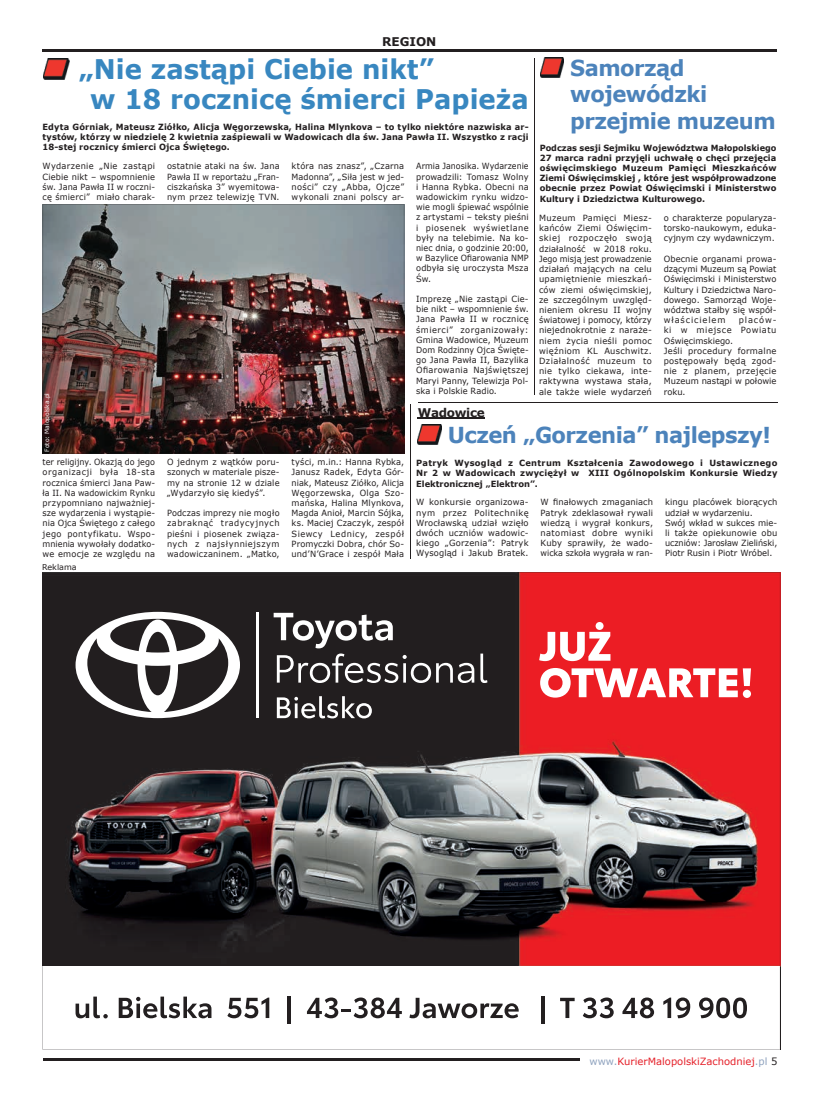
<style>
.page{position:relative;width:820px;height:1106px;background:#fff}
.page>*{position:absolute;margin:0;border:0;box-sizing:border-box;transform-origin:0 0}
.t1{font:700 27px/30px "Verdana";color:#3887c0;scale:.96 1}
.t2{font:700 22px/26.4px "Verdana";letter-spacing:-.025em;color:#4c83bb;scale:.96 1}
.t3{font:700 12px "Verdana";letter-spacing:-.025em;color:#231f20}
.t4{font:10px "Verdana";color:#e51f28}
.t5{font:8.5px/10.2px "Verdana";letter-spacing:.015em;color:#231f20;text-align:justify}
.t6{font:700 8.5px/10.2px "Verdana";letter-spacing:.01em;color:#231f20;text-align:justify}
.t7{font:8.5px/10.2px "Verdana";letter-spacing:.015em;color:#231f20;text-align:justify;scale:.93 1}
.t8{font:700 8.5px/10.2px "Verdana";letter-spacing:.01em;color:#231f20;text-align:justify;scale:.96 1}
.t9{font:8.5px/10.2px "Verdana";letter-spacing:.015em;color:#231f20;text-align:justify;scale:.94 1}
.t10{font:8.5px/10.2px "Verdana";letter-spacing:.015em;color:#231f20;text-align:justify;scale:.96 1}
.t11{font:8px "Verdana";color:#231f20}
.t12{font:6px "Verdana";color:#fff}
.s1{color:#8ea2be}
.s2{color:#231f20}
</style>
<div class="page">
<hr style="left:43px;top:1057px;width:536px;height:2px;background:#231f20">
<hr style="left:43px;top:1060px;width:536px;height:1px;background:#231f20">
<hr style="left:43px;top:49px;width:734px;height:1px;background:#231f20">
<hr style="left:43px;top:51px;width:734px;height:1px;background:#231f20">
<img style="left:43px;top:58px;width:27px;height:21px">
<img style="left:43px;top:204px;width:361px;height:250px">
<hr style="left:534px;top:59px;width:1px;height:336px;background:#231f20">
<img style="left:540px;top:57px;width:23px;height:20px">
<svg style="left:42px;top:572px;width:737px;height:477px"></svg>
<hr style="left:417px;top:417px;width:67px;height:1px;background:#231f20">
<img style="left:417px;top:425px;width:24px;height:19px">
<hr style="left:418px;top:402px;width:359px;height:1px;background:#231f20">
<hr style="left:410px;top:404px;width:1px;height:154px;background:#231f20">
<h3 class="t3" style="left:382px;top:33px;width:56px">REGION</h3>
<h1 class="t1" style="left:90px;top:53px;width:458px;text-indent:-12px">„Nie zastąpi Ciebie nikt”<br>w 18 rocznicę śmierci Papieża</h1>
<h2 class="t2" style="left:570px;top:54px;width:215px">Samorząd wojewódzki przejmie muzeum</h2>
<p class="t8" style="left:539px;top:142px;width:248px">Podczas sesji Sejmiku Województwa Małopolskiego 27 marca radni przyjęli uchwałę o chęci przejęcia oświęcimskiego Muzeum Pamięci Mieszkańców Ziemi Oświęcimskiej , które jest współprowadzone obecnie przez Powiat Oświęcimski i Ministerstwo Kultury i Dziedzictwa Kulturowego.</p>
<p class="t5" style="left:539px;top:213px;width:114px">Muzeum Pamięci Miesz&shy;kańców Ziemi Oświęcim&shy;skiej rozpoczęło swoją działalność w 2018 roku.<br>Jego misją jest prowadzenie działań mających na celu upamiętnienie mieszkań&shy;ców ziemi oświęcimskiej, ze szczególnym uwzględ&shy;nieniem okresu II wojny światowej i pomocy, którzy niejednokrotnie z naraże&shy;niem życia nieśli pomoc więźniom KL Auschwitz.<br>Działalność muzeum to nie tylko ciekawa, inte&shy;raktywna wystawa stała, ale także wiele wydarzeń</p>
<p class="t5" style="left:663px;top:213px;width:114px">o charakterze popularyza&shy;torsko-naukowym, eduka&shy;cyjnym czy wydawniczym.</p>
<p class="t6" style="left:43px;top:121px;width:487px">Edyta Górniak, Mateusz Ziółko, Alicja Węgorzewska, Halina Mlynkova – to tylko niektóre nazwiska ar&shy;tystów, którzy w niedzielę 2 kwietnia zaśpiewali w Wadowicach dla św. Jana Pawła II. Wszystko z racji 18-stej rocznicy śmierci Ojca Świętego.</p>
<p class="t5" style="left:43px;top:161px;width:114px">Wydarzenie „Nie zastąpi Ciebie nikt – wspomnienie św. Jana Pawła II w roczni&shy;cę śmierci” miało charak-</p>
<p class="t5" style="left:167px;top:161px;width:114px">ostatnie ataki na św. Jana Pawła II w reportażu „Fran&shy;ciszkańska 3” wyemitowa&shy;nym przez telewizję TVN.</p>
<p class="t5" style="left:291px;top:161px;width:114px">która nas znasz”, „Czarna Madonna”, „Siła jest w jed&shy;ności” czy „Abba, Ojcze” wykonali znani polscy ar-</p>
<p class="t7" style="left:416px;top:161px;width:122px">Armia Janosika. Wydarzenie prowadzili: Tomasz Wolny i Hanna Rybka. Obecni na wadowickim rynku widzo&shy;wie mogli śpiewać wspólnie z artystami – teksty pieśni i piosenek wyświetlane były na telebimie. Na ko&shy;niec dnia, o godzinie 20:00, w Bazylice Ofiarowania NMP odbyła się uroczysta Msza Św.</p>
<p class="t5" style="left:416px;top:294px;width:114px">Imprezę „Nie zastąpi Cie&shy;bie nikt – wspomnienie św.<br>Jana Pawła II w rocznicę śmierci” zorganizowały:<br>Gmina Wadowice, Muzeum Dom Rodzinny Ojca Święte&shy;go Jana Pawła II, Bazylika Ofiarowania Najświętszej Maryi Panny, Telewizja Pol&shy;ska i Polskie Radio.</p>
<p class="t5" style="left:663px;top:254px;width:114px">Obecnie organami prowa&shy;dzącymi Muzeum są Powiat Oświęcimski i Ministerstwo Kultury i Dziedzictwa Naro&shy;dowego. Samorząd Woje&shy;wództwa stałby się współ&shy;właścicielem</p>
<p class="t5" style="left:663px;top:315px;width:114px;text-align:left;text-indent:75px">placów&shy;ki w miejsce Powiatu<br>Oświęcimskiego.<br>Jeśli procedury formalne postępowały będą zgod&shy;nie z planem, przejęcie<br>Muzeum nastąpi w połowie roku.</p>
<p class="t12" style="left:43px;top:451px;width:60px;rotate:-90deg">Foto: Malopolska.pl</p>
<h3 class="t3" style="left:417px;top:404px;width:68px">Wadowice</h3>
<h2 class="t2" style="left:447px;top:421px;width:338px">Uczeń „Gorzenia” najlepszy!</h2>
<p class="t6" style="left:416px;top:458px;width:362px">Patryk Wysogląd z Centrum Kształcenia Zawodowego i Ustawicznego Nr 2 w Wadowicach zwyciężył w XIII Ogólnopolskim Konkursie Wiedzy Elektronicznej „Elektron”.</p>
<p class="t5" style="left:416px;top:497px;width:114px">W konkursie organizowa&shy;nym przez Politechnikę Wrocławską udział wzięło dwóch uczniów wadowic&shy;kiego „Gorzenia”: Patryk Wysogląd i Jakub Bratek.</p>
<p class="t5" style="left:540px;top:497px;width:114px">W finałowych zmaganiach Patryk zdeklasował rywali wiedzą i wygrał konkurs, natomiast dobre wyniki Kuby sprawiły, że wado&shy;wicka szkoła wygrała w ran-</p>
<p class="t5" style="left:664px;top:497px;width:114px;text-align:left">kingu placówek biorących udział w wydarzeniu.<br>Swój wkład w sukces mie&shy;li także opiekunowie obu uczniów: Jarosław Zieliński,<br>Piotr Rusin i Piotr Wróbel.</p>
<p class="t5" style="left:167px;top:457px;width:114px">O jednym z wątków poru&shy;szonych w materiale pisze&shy;my na stronie 12 w dziale „Wydarzyło się kiedyś”.</p>
<p class="t10" style="left:167px;top:508px;width:119px">Podczas imprezy nie mogło zabraknąć tradycyjnych pieśni i piosenek związa&shy;nych z najsłynniejszym wadowiczaninem. „Matko,</p>
<p class="t5" style="left:291px;top:457px;width:114px">tyści, m.in.: Hanna Rybka, Janusz Radek, Edyta Gór&shy;niak, Mateusz Ziółko, Alicja Węgorzewska, Olga Szo&shy;mańska, Halina Mlynkova, Magda Anioł, Marcin Sójka, ks. Maciej Czaczyk, zespół Siewcy Lednicy, zespół Promyczki Dobra, chór So&shy;und’N’Grace i zespół Mała</p>
<p class="t9" style="left:43px;top:457px;width:121px">ter religijny. Okazją do jego organizacji była 18-sta rocznica śmierci Jana Paw&shy;ła II. Na wadowickim Rynku przypomniano najważniej&shy;sze wydarzenia i wystąpie&shy;nia Ojca Świętego z całego jego pontyfikatu. Wspo&shy;mnienia wywołały dodatko&shy;we emocje ze względu na</p>
<p class="t11" style="left:42px;top:562px;width:36px">Reklama</p>
<p class="t4" style="left:589px;top:1054px;width:189px"><span class="s1">www.</span>KurierMalopolskiZachodniej<span class="s1">.pl</span> <span class="s2">5</span></p>
</div>
